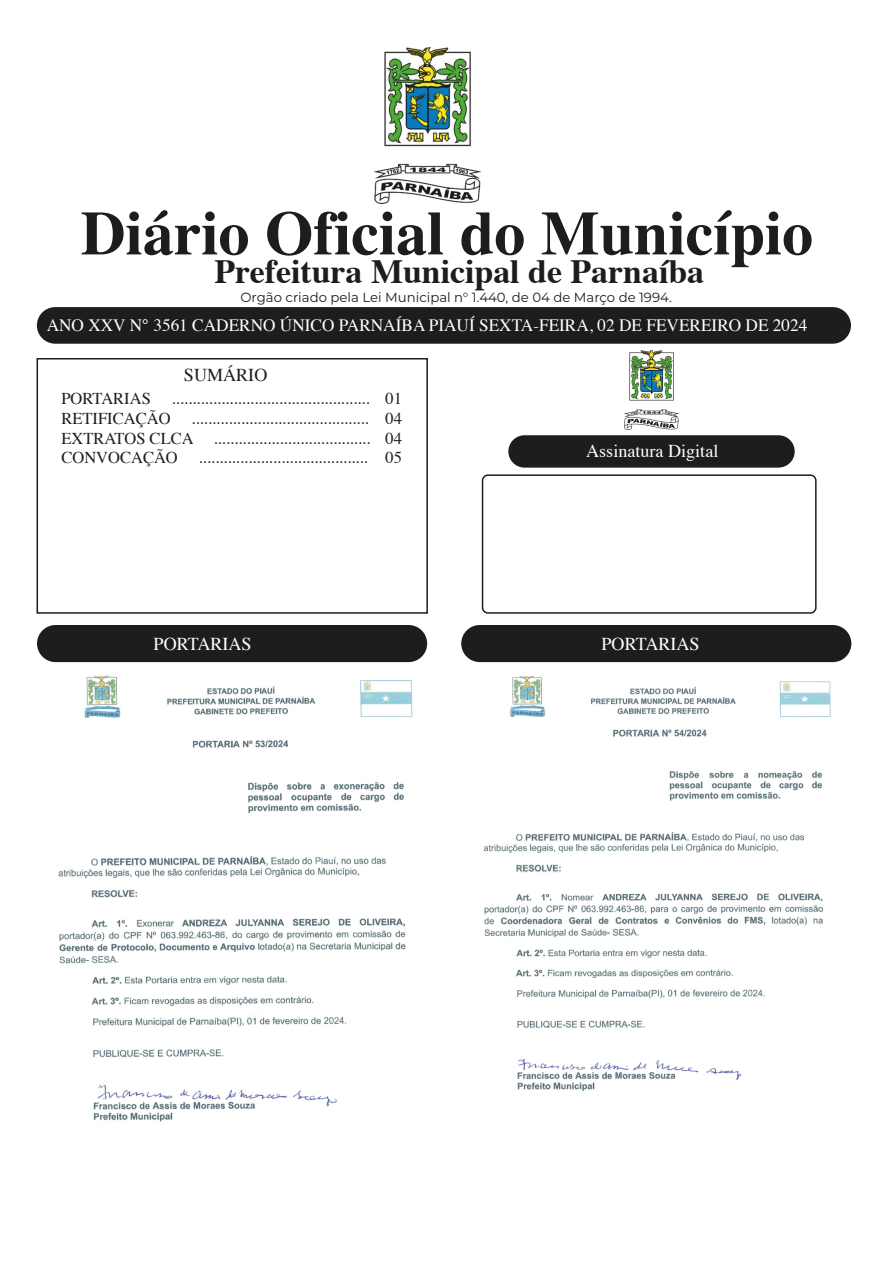
<style>
.page{position:relative;width:893px;height:1263px;background:#fff}
.page>*{position:absolute;margin:0;border:0;box-sizing:border-box;transform-origin:0 0}
.t1{font:700 62.1px "Times";color:#1d1d1b}
.t2{font:700 33.9px "Times";color:#1d1d1b}
.t3{font:18.15px "Times";color:#fff}
.t4{font:18.15px "Times";color:#1d1d1b}
.t5{font:17.25px "Times";color:#fff}
.t6{font:16.5px/19.8px "Times";color:#1d1d1b}
.t7{font:13.2px "Montserrat";color:#1d1d1b}
</style>
<div class="page">
<div style="left:37px;top:358px;width:391px;height:256px;border:2px solid #1d1d1b"></div>
<div style="left:508px;top:435px;width:287px;height:33px;background:#1d1d1b;border-radius:16px"></div>
<div style="left:482px;top:474px;width:335px;height:140px;border:2px solid #1d1d1b;border-radius:5px"></div>
<div style="left:461px;top:625px;width:390px;height:37px;background:#1d1d1b;border-radius:19px"></div>
<div style="left:37px;top:625px;width:390px;height:37px;background:#1d1d1b;border-radius:19px"></div>
<div style="left:37px;top:307px;width:814px;height:37px;background:#1d1e1c;border-radius:18px"></div>
<img style="left:374px;top:47px;width:106px;height:156px">
<img style="left:625px;top:351px;width:53px;height:78px">
<img style="left:58px;top:675px;width:355px;height:447px">
<img style="left:484px;top:675px;width:347px;height:417px">
<h1 class="t1" style="left:81px;top:174px;width:734px">Diário Oficial do Município</h1>
<h2 class="t2" style="left:215px;top:239px;width:491px">Prefeitura Municipal de Parnaíba</h2>
<p class="t7" style="left:241px;top:288px;width:433px">Orgão criado pela Lei Municipal n° 1.440, de 04 de Março de 1994.</p>
<p class="t5" style="left:47px;top:309px;width:762px">ANO XXV N° 3561 CADERNO ÚNICO PARNAÍBA PIAUÍ SEXTA-FEIRA, 02 DE FEVEREIRO DE 2024</p>
<p class="t4" style="left:184px;top:358px;width:85px">SUMÁRIO</p>
<p class="t6" style="left:61px;top:387px;width:342px">PORTARIAS ................................................ 01<br>RETIFICAÇÃO</p>
<p class="t6" style="left:61px;top:407px;width:342px;text-align:justify;text-indent:130px">........................................... 04<br>EXTRATOS CLCA ...................................... 04<br>CONVOCAÇÃO</p>
<p class="t6" style="left:199px;top:446px;width:205px">......................................... 05</p>
<p class="t3" style="left:586px;top:433px;width:134px">Assinatura Digital</p>
<p class="t3" style="left:154px;top:627px;width:100px">PORTARIAS</p>
<p class="t3" style="left:602px;top:627px;width:100px">PORTARIAS</p>
</div>
